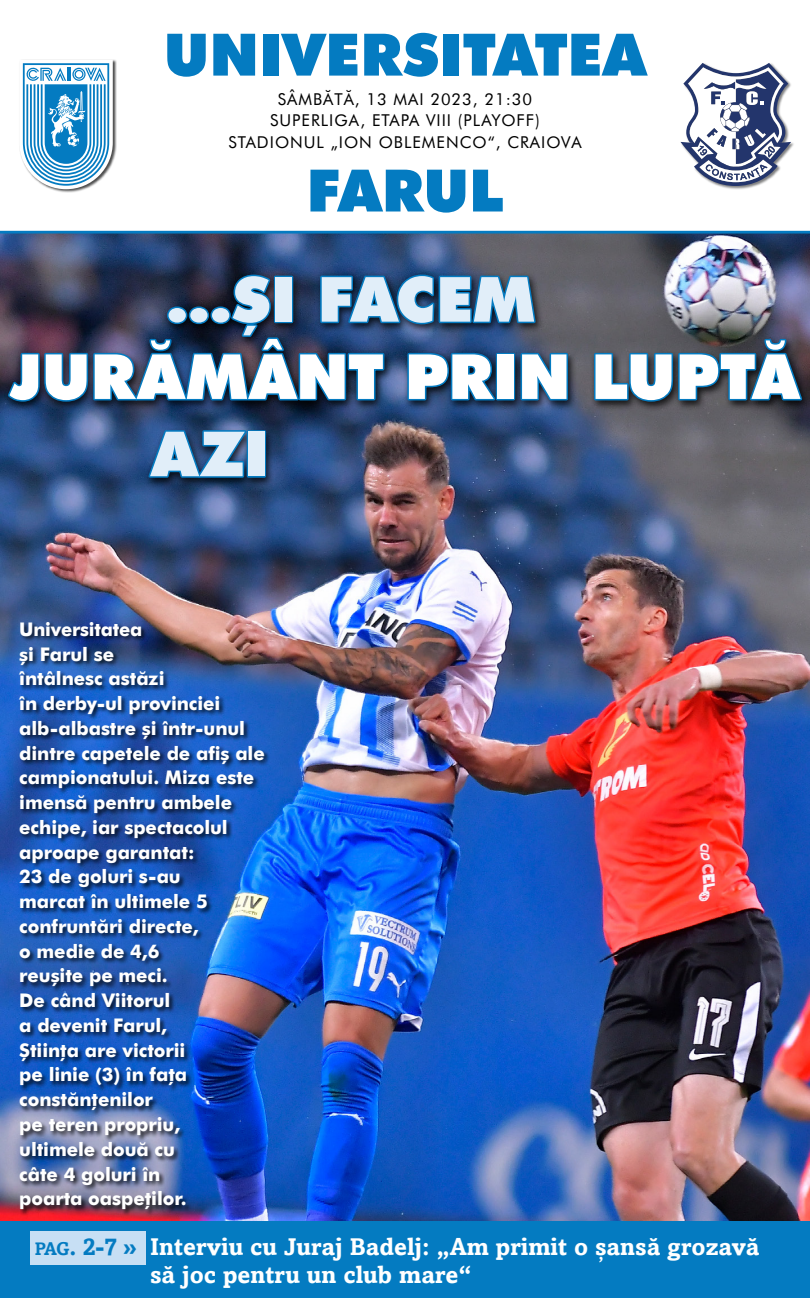
<style>
.page{position:relative;width:810px;height:1298px;background:#fff}
.page>*{position:absolute;margin:0;border:0;box-sizing:border-box;transform-origin:0 0}
.titlu_pag1{font:62.25px "Futura Black Ro CE";color:#fff}
.titlu_pag1-2{font:62.25px "Futura Black Ro CE";letter-spacing:.01em;color:#e1eef9}
.t1{font:58.5px "Futura Black Ro CE";color:#047bc1}
.text{font:700 24.22px/28px "Amasis Ro CE";color:#fff}
.text-2{font:700 18.75px/24.8px "Futura Ro CE";letter-spacing:-.005em;color:#fff}
.t2{font:16.35px "Futura Ro CE";letter-spacing:.06em;color:#000}
.s1{font-size:18.23px;color:#047bc1}
.s2{color:#047bc1}
</style>
<div class="page">
<img style="left:0;top:233px;width:810px;height:988px">
<hr style="left:0;top:231px;width:810px;height:2px;background:#047bc1">
<div style="left:18px;top:59px;width:98px;height:134px;background:#000;opacity:.7"></div>
<svg style="left:19px;top:60px;width:94px;height:129px"></svg>
<div style="left:680px;top:62px;width:115px;height:128px;background:#000;opacity:.5"></div>
<svg style="left:680px;top:63px;width:111px;height:123px"></svg>
<div style="left:18px;top:620px;width:253px;height:596px;background:#000;opacity:.85"></div>
<div style="left:4px;top:271px;width:806px;height:217px;background:#000;opacity:.8"></div>
<svg style="left:6px;top:265px;width:564px;height:139px;background:#213b59"></svg>
<svg style="left:592px;top:337px;width:213px;height:66px;background:#294153"></svg>
<svg style="left:146px;top:428px;width:104px;height:52px;background:#174169"></svg>
<div style="left:247px;top:430px;width:19px;height:48px;border:3px solid #047bc1"></div>
<div style="left:0;top:1221px;width:810px;height:77px;background:#047bc1"></div>
<div style="left:30px;top:1231px;width:116px;height:33px;background:#c7dff4"></div>
<p class="t1" style="left:164px;top:15px;width:484px">UNIVERSITATEA</p>
<p class="t2" style="left:278px;top:88px;width:256px">SÂMBĂTĂ, 13 MAI 2023, 21:30</p>
<p class="t2" style="left:270px;top:110px;width:271px">SUPERLIGA, ETAPA VIII (PLAYOFF)</p>
<p class="t2" style="left:228px;top:131px;width:355px">STADIONUL „ION OBLEMENCO“, CRAIOVA</p>
<p class="t1" style="left:307px;top:151px;width:198px">FARUL</p>
<p class="titlu_pag1-2" style="left:167px;top:257px;width:369px">...ŞI FACEM</p>
<p class="titlu_pag1" style="left:10px;top:334px;width:790px">JURĂMÂNT PRIN LUPTĂ</p>
<p class="titlu_pag1-2" style="left:152px;top:411px;width:119px">AZI</p>
<p class="text-2" style="left:19px;top:616px;width:247px">Universitatea<br>şi Farul se<br>întâlnesc astăzi<br>în derby‑ul provinciei alb‑albastre şi într‑unul dintre capetele de afiş ale campionatului. Miza este imensă pentru ambele echipe, iar spectacolul aproape garantat:<br>23 de goluri s‑au<br>marcat în ultimele 5 confruntări directe,<br>o medie de 4,6<br>reuşite pe meci.<br>De când Viitorul<br>a devenit Farul,<br>Ştiinţa are victorii<br>pe linie (3) în faţa constănţenilor<br>pe teren propriu,<br>ultimele două cu<br>câte 4 goluri în<br>poarta oaspeţilor.</p>
<p class="text" style="left:150px;top:1233px;width:611px;text-indent:-115px"><span class="s1">pag</span><span class="s2">. 2‑7 »</span> Interviu cu Juraj Badelj: „Am primit o şansă grozavă să joc pentru un club mare“</p>
</div>
